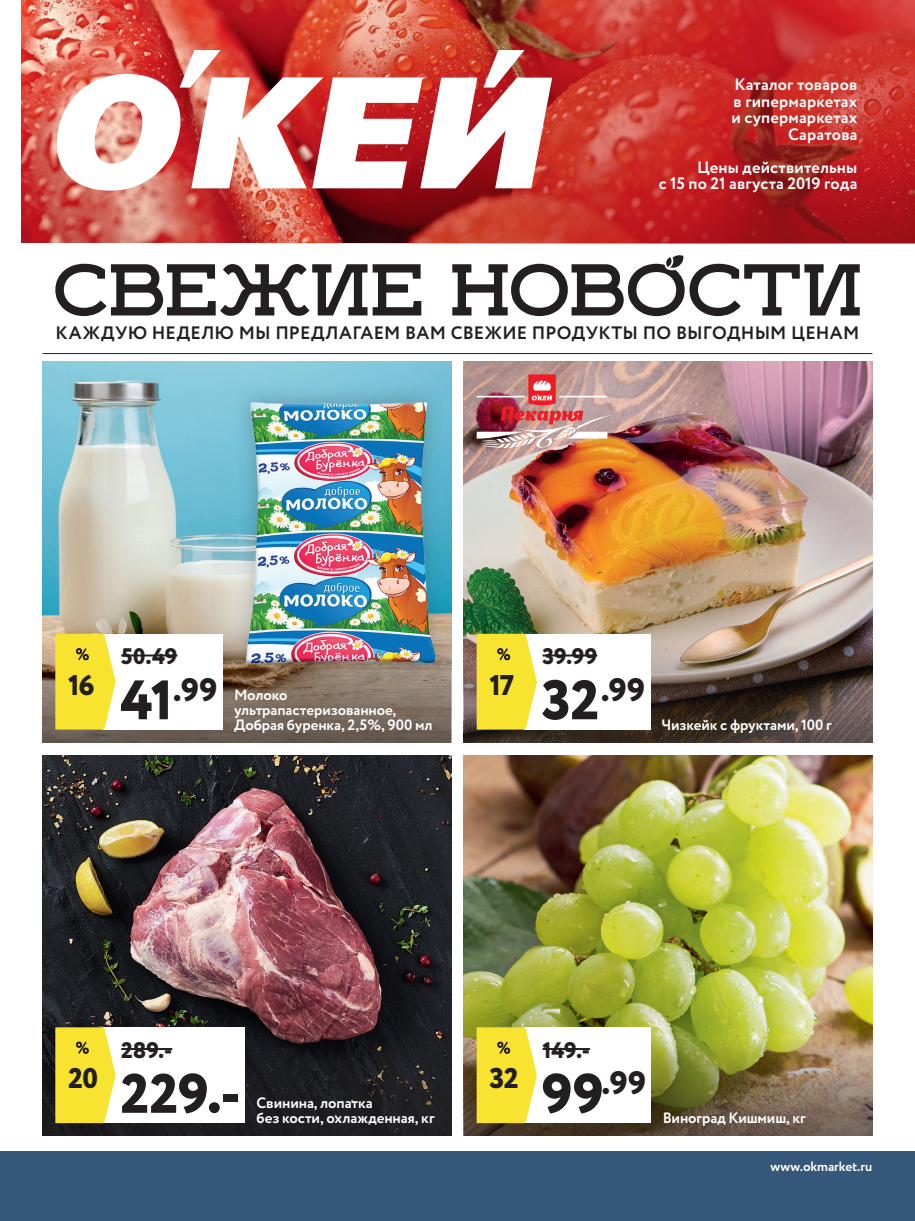
<style>
.page{position:relative;width:915px;height:1221px;background:#fff}
.page>*{position:absolute;margin:0;border:0;box-sizing:border-box;transform-origin:0 0}
.t1{font:69px "Ikra Slab";letter-spacing:.005em;color:#231f20}
.fresh_dominant_red{font:800 55.5px "Circe";color:#231f20}
.fresh_dominant_red-2{font:800 32.4px "Circe";color:#231f20}
.fresh_discount{font:800 28.5px "Circe";letter-spacing:-.03em;color:#231f20}
.fresh_dominant_black{font:800 22.5px "Circe";letter-spacing:-.005em;color:#231f20}
.t2{font:700 18px "Circe";letter-spacing:.015em;color:#231f20}
.t3{font:700 16.5px/16.5px "Circe";letter-spacing:.01em;color:#fff;text-align:right}
.fresh_dominant_text{font:700 15px/15px "Circe";letter-spacing:-.005em;color:#fff}
.t4{font:700 13.5px "Circe";letter-spacing:-.005em;color:#fff}
.s1{font-size:55.5px}
</style>
<div class="page">
<div style="left:0;top:1151px;width:914px;height:69px;background:#34577a"></div>
<img style="left:43px;top:755px;width:408px;height:282px">
<div style="left:43px;top:1037px;width:408px;height:98px;background:#231f20"></div>
<div style="left:102px;top:1027px;width:143px;height:96px;background:#fff"></div>
<hr style="left:121px;top:1047px;width:51px;height:2px;background:#231f20">
<svg style="left:55px;top:1027px;width:60px;height:96px;background:#f3e141"></svg>
<img style="left:463px;top:755px;width:409px;height:282px">
<img style="left:463px;top:1037px;width:409px;height:98px">
<div style="left:523px;top:1027px;width:127px;height:96px;background:#fff"></div>
<hr style="left:542px;top:1047px;width:47px;height:2px;background:#231f20">
<svg style="left:476px;top:1027px;width:60px;height:96px;background:#f3e040"></svg>
<img style="left:463px;top:361px;width:409px;height:282px">
<svg style="left:463px;top:643px;width:409px;height:99px;background:#584941"></svg>
<img style="left:476px;top:374px;width:135px;height:74px">
<div style="left:523px;top:633px;width:127px;height:96px;background:#fff"></div>
<hr style="left:542px;top:654px;width:55px;height:2px;background:#231f20">
<svg style="left:476px;top:633px;width:60px;height:96px;background:#f2e040"></svg>
<img style="left:43px;top:361px;width:408px;height:282px">
<svg style="left:43px;top:643px;width:408px;height:99px;background:#7a6b5e"></svg>
<div style="left:226px;top:381px;width:228px;height:303px;background:#231f20;opacity:.3"></div>
<img style="left:246px;top:402px;width:188px;height:261px">
<div style="left:102px;top:633px;width:120px;height:96px;background:#fff"></div>
<hr style="left:121px;top:654px;width:56px;height:2px;background:#231f20">
<svg style="left:55px;top:633px;width:60px;height:96px;background:#f4e141"></svg>
<img style="left:21px;top:0;width:170px;height:242px">
<svg style="left:191px;top:0;width:723px;height:243px;background:#be302a"></svg>
<svg style="left:51px;top:50px;width:501px;height:141px"></svg>
<hr style="left:43px;top:353px;width:829px;height:1px;background:#231f20">
<svg style="left:661px;top:212px;width:26px;height:56px"></svg>
<p class="t3" style="left:731px;top:77px;width:127px">Каталог товаров в гипермаркетах и супермаркетах<br>Саратова</p>
<p class="t3" style="left:658px;top:160px;width:200px">Цены действительны<br>с 15 по 21 августа 2019 года</p>
<h1 class="t1" style="left:53px;top:246px;width:809px">СВЕЖИЕ НОВОСТИ</h1>
<p class="t2" style="left:56px;top:321px;width:805px">КАЖДУЮ НЕДЕЛЮ МЫ ПРЕДЛАГАЕМ ВАМ СВЕЖИЕ ПРОДУКТЫ ПО ВЫГОДНЫМ ЦЕНАМ</p>
<p class="fresh_discount" style="left:68px;top:665px;width:28px">16</p>
<p class="fresh_dominant_black" style="left:121px;top:641px;width:58px">50.49</p>
<p class="fresh_dominant_red-2" style="left:173px;top:667px;width:46px">.99</p>
<p class="fresh_dominant_red" style="left:120px;top:662px;width:54px">41</p>
<p class="fresh_dominant_text" style="left:234px;top:687px;width:200px">Молоко ультрапастеризованное,<br>Добрая буренка, 2,5%, 900 мл</p>
<p class="fresh_discount" style="left:489px;top:665px;width:26px">17</p>
<p class="fresh_dominant_black" style="left:542px;top:641px;width:56px">39.99</p>
<p class="fresh_dominant_red-2" style="left:541px;top:667px;width:105px"><span class="s1">32</span>.99</p>
<p class="fresh_dominant_text" style="left:661px;top:717px;width:172px">Чизкейк с фруктами, 100 г</p>
<p class="fresh_discount" style="left:68px;top:1058px;width:31px">20</p>
<p class="fresh_dominant_black" style="left:121px;top:1034px;width:52px">289.-</p>
<p class="fresh_dominant_red" style="left:120px;top:1056px;width:122px">229.-</p>
<p class="fresh_dominant_text" style="left:256px;top:1096px;width:179px">Свинина, лопатка<br>без кости, охлажденная, кг</p>
<p class="fresh_discount" style="left:489px;top:1058px;width:31px">32</p>
<p class="fresh_dominant_black" style="left:542px;top:1034px;width:49px">149.-</p>
<p class="fresh_dominant_red-2" style="left:541px;top:1061px;width:106px"><span class="s1">99</span>.99</p>
<p class="fresh_dominant_text" style="left:662px;top:1111px;width:145px">Виноград Кишмиш, кг</p>
<p class="t4" style="left:770px;top:1156px;width:103px">www.okmarket.ru</p>
</div>
